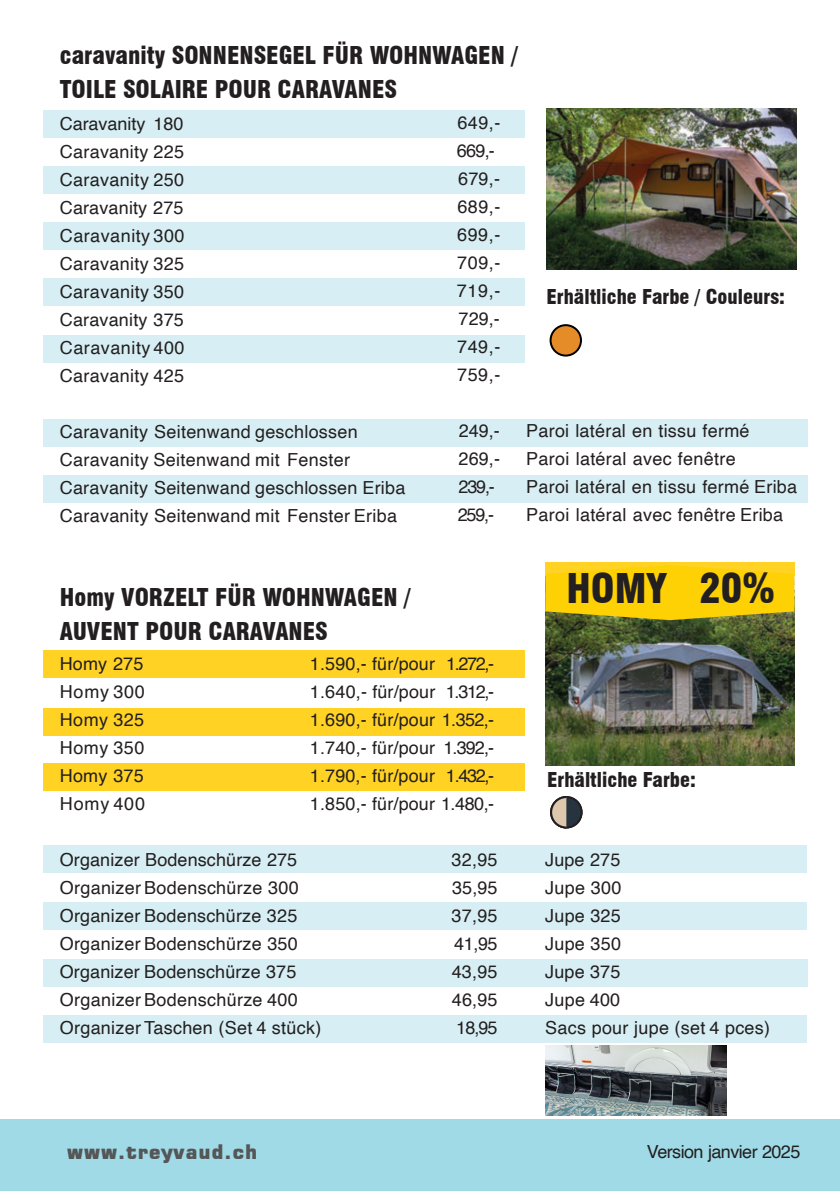
<style>
.page{position:relative;width:840px;height:1191px;background:#fff}
.page>*{position:absolute;margin:0;border:0;box-sizing:border-box;transform-origin:0 0}
.t1{font:900 condensed 40px "Swiss 721 BT";color:#231f20}
.t2{font:900 condensed 24px/34px "Swiss 721 BT";color:#231f20}
.t3{font:900 condensed 20px "Swiss 721 BT";color:#231f20}
.t4{font:20px "Square 721 Blk Normal";letter-spacing:.025em;color:#545657}
.t5{font:18px/28px "Helvetica";letter-spacing:.015em;color:#231f20}
.t6{font:18px/28px "Helvetica";letter-spacing:-.035em;color:#231f20}
.t7{font:18px "Helvetica";letter-spacing:-.03em;color:#231f20}
</style>
<div class="page">
<div style="left:545px;top:563px;width:250px;height:45px;background:#ffd224"></div>
<svg style="left:550px;top:796px;width:33px;height:33px"></svg>
<div style="left:1px;top:1119px;width:839px;height:72px;background:#a0dae6"></div>
<img style="left:547px;top:108px;width:249px;height:161px">
<svg style="left:550px;top:324px;width:32px;height:33px"></svg>
<img style="left:546px;top:577px;width:249px;height:188px">
<div style="left:43px;top:110px;width:482px;height:27px;background:#d7eff4"></div>
<div style="left:43px;top:166px;width:482px;height:28px;background:#d7eff4"></div>
<div style="left:43px;top:222px;width:482px;height:27px;background:#d7eff4"></div>
<div style="left:43px;top:278px;width:482px;height:28px;background:#d7eff4"></div>
<div style="left:43px;top:335px;width:482px;height:28px;background:#d7eff4"></div>
<div style="left:43px;top:419px;width:764px;height:27px;background:#d7eff4"></div>
<div style="left:43px;top:475px;width:765px;height:28px;background:#d7eff4"></div>
<div style="left:43px;top:650px;width:482px;height:27px;background:#ffd224"></div>
<div style="left:43px;top:708px;width:482px;height:28px;background:#ffd224"></div>
<div style="left:43px;top:763px;width:482px;height:28px;background:#ffd224"></div>
<div style="left:43px;top:845px;width:764px;height:28px;background:#d7eff4"></div>
<div style="left:43px;top:902px;width:764px;height:28px;background:#d7eff4"></div>
<div style="left:43px;top:959px;width:765px;height:27px;background:#d7eff4"></div>
<div style="left:43px;top:1015px;width:764px;height:28px;background:#d7eff4"></div>
<svg style="left:545px;top:565px;width:249px;height:55px"></svg>
<img style="left:546px;top:1046px;width:180px;height:69px">
<h2 class="t2" style="left:60px;top:41px;width:460px">caravanity SONNENSEGEL FÜR WOHNWAGEN /<br>TOILE SOLAIRE POUR CARAVANES</h2>
<p class="t5" style="left:457px;top:109px;width:45px">649,-<br>669,-<br>679,-<br>689,-<br>699,-<br>709,-<br>719,-<br>729,-<br>749,-<br>759,-</p>
<p class="t5" style="left:60px;top:111px;width:126px;text-align:justify">Caravanity 180<br>Caravanity 225<br>Caravanity 250<br>Caravanity 275<br>Caravanity 300<br>Caravanity 325<br>Caravanity 350<br>Caravanity 375<br>Caravanity 400<br>Caravanity 425</p>
<p class="t5" style="left:60px;top:419px;width:347px">Caravanity Seitenwand geschlossen Caravanity Seitenwand mit Fenster Caravanity Seitenwand geschlossen Eriba Caravanity Seitenwand mit Fenster Eriba</p>
<p class="t5" style="left:526px;top:418px;width:273px">Paroi latéral en tissu fermé<br>Paroi latéral avec fenêtre<br>Paroi latéral en tissu fermé Eriba<br>Paroi latéral avec fenêtre Eriba</p>
<p class="t3" style="left:547px;top:288px;width:240px">Erhältliche Farbe / Couleurs:</p>
<p class="t6" style="left:458px;top:417px;width:44px">249,-<br>269,-<br>239,-<br>259,-</p>
<h2 class="t2" style="left:60px;top:583px;width:352px">Homy VORZELT FÜR WOHNWAGEN /<br>AUVENT POUR CARAVANES</h2>
<h1 class="t1" style="left:566px;top:573px;width:210px">HOMY 20%</h1>
<p class="t5" style="left:310px;top:651px;width:127px">1.590,- für/pour<br>1.640,- für/pour</p>
<p class="t5" style="left:310px;top:735px;width:127px">1.740,- für/pour<br>1.790,- für/pour</p>
<p class="t5" style="left:60px;top:650px;width:87px;text-align:justify">Homy 275<br>Homy 300<br>Homy 325<br>Homy 350<br>Homy 375<br>Homy 400</p>
<p class="t5" style="left:60px;top:846px;width:263px">Organizer Bodenschürze 275<br>Organizer Bodenschürze 300<br>Organizer Bodenschürze 325<br>Organizer Bodenschürze 350<br>Organizer Bodenschürze 375<br>Organizer Bodenschürze 400<br>Organizer Taschen (Set 4 stück)</p>
<p class="t5" style="left:545px;top:847px;width:226px">Jupe 275<br>Jupe 300<br>Jupe 325<br>Jupe 350<br>Jupe 375<br>Jupe 400<br>Sacs pour jupe (set 4 pces)</p>
<p class="t5" style="left:310px;top:650px;width:186px;text-align:right">1.272,-<br>1.312,-<br>1.690,- für/pour 1.352,-<br>1.392,-<br>1.432,-<br>1.850,- für/pour 1.480,-</p>
<p class="t5" style="left:452px;top:846px;width:48px;text-align:justify">32,95<br>35,95<br>37,95<br>41,95<br>43,95<br>46,95<br>18,95</p>
<p class="t3" style="left:547px;top:772px;width:150px">Erhältliche Farbe:</p>
<p class="t4" style="left:67px;top:1139px;width:192px">www.treyvaud.ch</p>
<p class="t7" style="left:647px;top:1144px;width:155px">Version janvier 2025</p>
</div>
